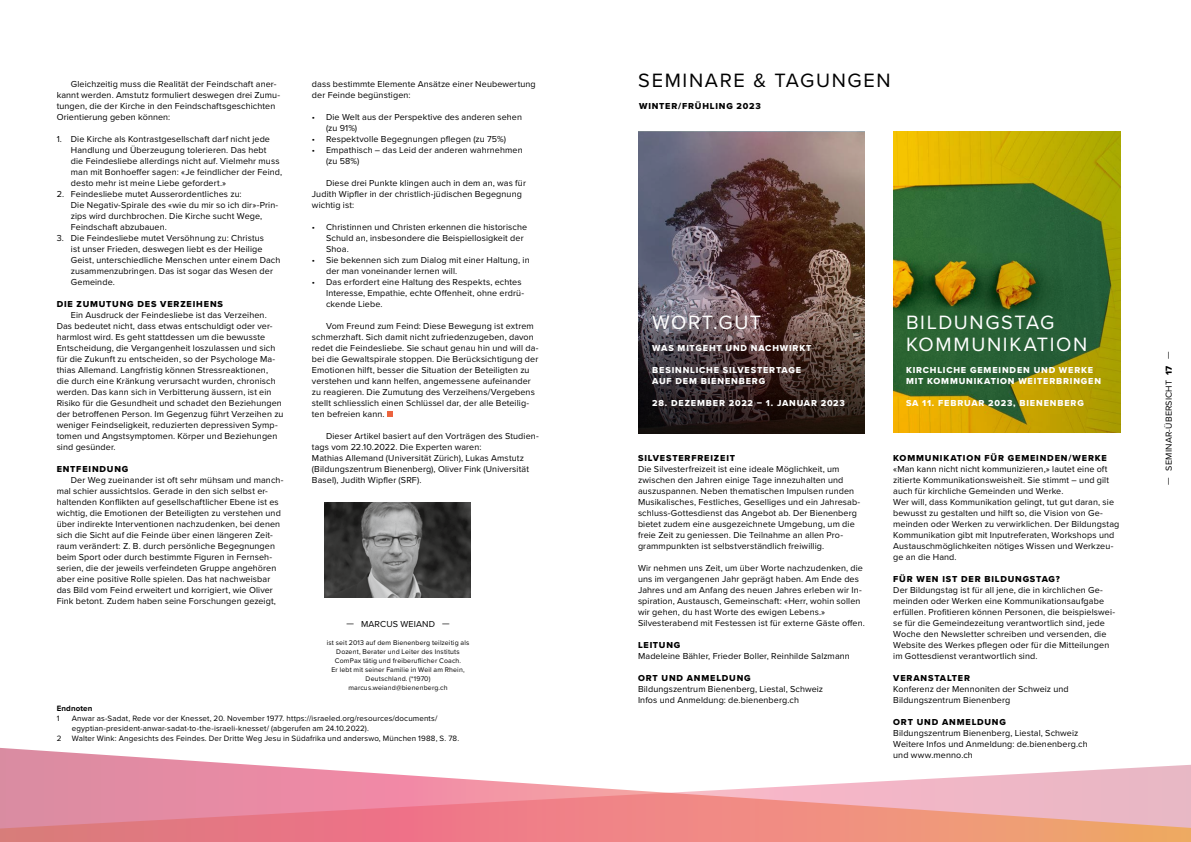
<style>
.page{position:relative;width:1191px;height:842px;background:#fff}
.page>*{position:absolute;margin:0;border:0;box-sizing:border-box;transform-origin:0 0}
.t1{font:20px/22px "Proxima Nova";letter-spacing:.08em;color:#fff}
.t2{font:20px "Proxima Nova";letter-spacing:.085em;color:#000}
.t3{font:9px/11px "Proxima Nova";letter-spacing:.01em;color:#000}
.t4{font:9px "Proxima Nova Extrabld";letter-spacing:.095em;color:#000}
.t5{font:9px/11px "Proxima Nova Extrabld";letter-spacing:.095em;color:#fff}
.t6{font:8px/10px "Proxima Nova";letter-spacing:.015em;color:#000}
.t7{font:700 8px "Proxima Nova";letter-spacing:.015em;color:#000}
.t8{font:7px/9px "Proxima Nova";letter-spacing:.02em;color:#000;text-align:center}
.s1{color:#fff}
.s2{font-family:"Proxima Nova Extrabld"}
</style>
<div class="page">
<svg style="left:0;top:747px;width:1191px;height:95px"></svg>
<img style="left:324px;top:503px;width:146px;height:95px">
<svg style="left:638px;top:132px;width:227px;height:154px;background:#685355"></svg>
<img style="left:638px;top:286px;width:227px;height:148px">
<svg style="left:893px;top:131px;width:227px;height:302px;background:#6f801d"></svg>
<p class="t3" style="left:57px;top:78px;width:225px;text-indent:14px">Gleichzeitig muss die Realität der Feindschaft aner&shy;kannt werden. Amstutz formuliert deswegen drei Zumu&shy;tungen, die der Kirche in den Feindschaftsgeschichten Orientierung geben können:</p>
<p class="t3" style="left:71px;top:133px;width:213px;text-indent:-14px">1. Die Kirche als Kontrastgesellschaft darf nicht jede Handlung und Überzeugung tolerieren. Das hebt<br>die Feindesliebe allerdings nicht auf. Vielmehr muss man mit Bonhoeffer sagen: «Je feindlicher der Feind, desto mehr ist meine Liebe gefordert.»</p>
<p class="t3" style="left:71px;top:188px;width:209px;text-indent:-14px">2. Feindesliebe mutet Ausserordentliches zu:<br>Die Negativ-Spirale des «wie du mir so ich dir»-Prin&shy;zips wird durchbrochen. Die Kirche sucht Wege, Feindschaft abzubauen.</p>
<p class="t3" style="left:71px;top:232px;width:211px;text-indent:-14px">3. Die Feindesliebe mutet Versöhnung zu: Christus<br>ist unser Frieden, deswegen liebt es der Heilige Geist, unterschiedliche Menschen unter einem Dach zusammenzubringen. Das ist sogar das Wesen der Gemeinde.</p>
<p class="t4" style="left:57px;top:297px;width:168px">DIE ZUMUTUNG DES VERZEIHENS</p>
<p class="t3" style="left:57px;top:309px;width:228px;text-indent:14px">Ein Ausdruck der Feindesliebe ist das Verzeihen.<br>Das bedeutet nicht, dass etwas entschuldigt oder ver&shy;harmlost wird. Es geht stattdessen um die bewusste Entscheidung, die Vergangenheit loszulassen und sich für die Zukunft zu entscheiden, so der Psychologe Ma&shy;thias Allemand. Langfristig können Stressreaktionen,<br>die durch eine Kränkung verursacht wurden, chronisch werden. Das kann sich in Verbitterung äussern, ist ein Risiko für die Gesundheit und schadet den Beziehungen der betroffenen Person. Im Gegenzug führt Verzeihen zu weniger Feindseligkeit, reduzierten depressiven Symp&shy;tomen und Angstsymptomen. Körper und Beziehungen sind gesünder.</p>
<p class="t4" style="left:57px;top:462px;width:73px">ENTFEINDUNG</p>
<p class="t3" style="left:57px;top:474px;width:228px;text-indent:14px">Der Weg zueinander ist oft sehr mühsam und manch&shy;mal schier aussichtslos. Gerade in den sich selbst er&shy;haltenden Konflikten auf gesellschaftlicher Ebene ist es wichtig, die Emotionen der Beteiligten zu verstehen und über indirekte Interventionen nachzudenken, bei denen sich die Sicht auf die Feinde über einen längeren Zeit&shy;raum verändert: Z. B. durch persönliche Begegnungen beim Sport oder durch bestimmte Figuren in Fernseh&shy;serien, die der jeweils verfeindeten Gruppe angehören aber eine positive Rolle spielen. Das hat nachweisbar das Bild vom Feind erweitert und korrigiert, wie Oliver Fink betont. Zudem haben seine Forschungen gezeigt,</p>
<p class="t3" style="left:312px;top:78px;width:225px">dass bestimmte Elemente Ansätze einer Neubewertung der Feinde begünstigen:</p>
<p class="t3" style="left:326px;top:111px;width:197px;text-indent:-14px">• Die Welt aus der Perspektive des anderen sehen (zu 91%)</p>
<p class="t3" style="left:312px;top:133px;width:195px">• Respektvolle Begegnungen pflegen (zu 75%)</p>
<p class="t3" style="left:326px;top:144px;width:198px;text-indent:-14px">• Empathisch – das Leid der anderen wahrnehmen (zu 58%)</p>
<p class="t3" style="left:312px;top:177px;width:215px;text-indent:14px">Diese drei Punkte klingen auch in dem an, was für<br>Judith Wipfler in der christlich-jüdischen Begegnung wichtig ist:</p>
<p class="t3" style="left:326px;top:221px;width:202px;text-indent:-14px">• Christinnen und Christen erkennen die historische<br>Schuld an, insbesondere die Beispiellosigkeit der<br>Shoa.</p>
<p class="t3" style="left:326px;top:254px;width:205px;text-indent:-14px">• Sie bekennen sich zum Dialog mit einer Haltung, in der man voneinander lernen will.</p>
<p class="t3" style="left:326px;top:276px;width:199px;text-indent:-14px">• Das erfordert eine Haltung des Respekts, echtes<br>Interesse, Empathie, echte Offenheit, ohne erdrü&shy;ckende Liebe.</p>
<p class="t3" style="left:312px;top:320px;width:228px;text-indent:14px">Vom Freund zum Feind: Diese Bewegung ist extrem schmerzhaft. Sich damit nicht zufriedenzugeben, davon redet die Feindesliebe. Sie schaut genau hin und will da&shy;bei die Gewaltspirale stoppen. Die Berücksichtigung der Emotionen hilft, besser die Situation der Beteiligten zu verstehen und kann helfen, angemessene aufeinander zu reagieren. Die Zumutung des Verzeihens/Vergebens stellt schliesslich einen Schlüssel dar, der alle Beteilig&shy;ten befreien kann. <span class="s1">■</span></p>
<p class="t3" style="left:312px;top:430px;width:228px;text-indent:14px">Dieser Artikel basiert auf den Vorträgen des Studien&shy;tags vom 22.10.2022. Die Experten waren:<br>Mathias Allemand (Universität Zürich), Lukas Amstutz (Bildungszentrum Bienenberg), Oliver Fink (Universität Basel), Judith Wipfler (SRF).</p>
<p class="t3" style="left:346px;top:618px;width:104px">— MARCUS WEIAND —</p>
<p class="t8" style="left:327px;top:638px;width:144px">ist seit 2013 auf dem Bienenberg teilzeitig als Dozent, Berater und Leiter des Instituts ComPax tätig und freiberuflicher Coach.<br>Er lebt mit seiner Familie in Weil am Rhein, Deutschland. (*1970) marcus.weiand@bienenberg.ch</p>
<p class="t7" style="left:57px;top:703px;width:37px">Endnoten</p>
<p class="t6" style="left:57px;top:713px;width:4px">1</p>
<p class="t6" style="left:72px;top:713px;width:367px">Anwar as-Sadat, Rede vor der Knesset, 20. November 1977. https://israeled.org/resources/documents/ egyptian-president-anwar-sadat-to-the-israeli-knesset/ (abgerufen am 24.10.2022).</p>
<p class="t6" style="left:57px;top:733px;width:6px">2</p>
<p class="t6" style="left:72px;top:733px;width:389px">Walter Wink: Angesichts des Feindes. Der Dritte Weg Jesu in Südafrika und anderswo, München 1988, S. 78.</p>
<h1 class="t2" style="left:638px;top:66px;width:254px">SEMINARE &amp; TAGUNGEN</h1>
<p class="t4" style="left:639px;top:99px;width:123px">WINTER/FRÜHLING 2023</p>
<h1 class="t1" style="left:652px;top:311px;width:111px">WORT.GUT</h1>
<p class="t5" style="left:652px;top:343px;width:161px">WAS MITGEHT UND NACHWIRKT</p>
<p class="t5" style="left:652px;top:365px;width:150px">BESINNLICHE SILVESTERTAGE<br>AUF DEM BIENENBERG</p>
<p class="t5" style="left:652px;top:398px;width:194px">28. DEZEMBER 2022 – 1. JANUAR 2023</p>
<p class="t4" style="left:638px;top:451px;width:98px">SILVESTERFREIZEIT</p>
<p class="t3" style="left:638px;top:463px;width:224px">Die Silvesterfreizeit ist eine ideale Möglichkeit, um zwischen den Jahren einige Tage innezuhalten und auszuspannen. Neben thematischen Impulsen runden Musikalisches, Festliches, Geselliges und ein Jahresab&shy;schluss-Gottesdienst das Angebot ab. Der Bienenberg bietet zudem eine ausgezeichnete Umgebung, um die freie Zeit zu geniessen. Die Teilnahme an allen Pro&shy;grammpunkten ist selbstverständlich freiwillig.</p>
<p class="t3" style="left:638px;top:562px;width:228px">Wir nehmen uns Zeit, um über Worte nachzudenken, die uns im vergangenen Jahr geprägt haben. Am Ende des Jahres und am Anfang des neuen Jahres erleben wir In&shy;spiration, Austausch, Gemeinschaft: «Herr, wohin sollen wir gehen, du hast Worte des ewigen Lebens.» Silvesterabend mit Festessen ist für externe Gäste offen.</p>
<p class="t4" style="left:638px;top:638px;width:44px">LEITUNG</p>
<p class="t3" style="left:638px;top:650px;width:213px">Madeleine Bähler, Frieder Boller, Reinhilde Salzmann</p>
<p class="t4" style="left:638px;top:671px;width:114px">ORT UND ANMELDUNG</p>
<p class="t3" style="left:638px;top:683px;width:187px">Bildungszentrum Bienenberg, Liestal, Schweiz<br>Infos und Anmeldung: de.bienenberg.ch</p>
<h1 class="t1" style="left:906px;top:311px;width:183px">BILDUNGSTAG<br>KOMMUNIKATION</h1>
<p class="t5" style="left:906px;top:365px;width:197px">KIRCHLICHE GEMEINDEN UND WERKE<br>MIT KOMMUNIKATION WEITERBRINGEN</p>
<p class="t5" style="left:906px;top:398px;width:179px">SA 11. FEBRUAR 2023, BIENENBERG</p>
<p class="t4" style="left:893px;top:451px;width:215px">KOMMUNIKATION FÜR GEMEINDEN/WERKE</p>
<p class="t3" style="left:893px;top:463px;width:228px">«Man kann nicht nicht kommunizieren,» lautet eine oft zitierte Kommunikationsweisheit. Sie stimmt – und gilt auch für kirchliche Gemeinden und Werke.<br>Wer will, dass Kommunikation gelingt, tut gut daran, sie bewusst zu gestalten und hilft so, die Vision von Ge&shy;meinden oder Werken zu verwirklichen. Der Bildungstag Kommunikation gibt mit Inputreferaten, Workshops und Austauschmöglichkeiten nötiges Wissen und Werkzeu&shy;ge an die Hand.</p>
<p class="t4" style="left:893px;top:572px;width:168px">FÜR WEN IST DER BILDUNGSTAG?</p>
<p class="t3" style="left:893px;top:584px;width:223px">Der Bildungstag ist für all jene, die in kirchlichen Ge&shy;meinden oder Werken eine Kommunikationsaufgabe erfüllen. Profitieren können Personen, die beispielswei&shy;se für die Gemeindezeitung verantwortlich sind, jede Woche den Newsletter schreiben und versenden, die Website des Werkes pflegen oder für die Mitteilungen im Gottesdienst verantwortlich sind.</p>
<p class="t4" style="left:893px;top:671px;width:78px">VERANSTALTER</p>
<p class="t3" style="left:893px;top:683px;width:177px">Konferenz der Mennoniten der Schweiz und<br>Bildungszentrum Bienenberg</p>
<p class="t4" style="left:893px;top:715px;width:114px">ORT UND ANMELDUNG</p>
<p class="t3" style="left:893px;top:727px;width:196px">Bildungszentrum Bienenberg, Liestal, Schweiz<br>Weitere Infos und Anmeldung: de.bienenberg.ch und www.menno.ch</p>
<p class="t3" style="left:1163px;top:485px;width:135px;rotate:-90deg">— SEMINAR-ÜBERSICHT <span class="s2">17</span> —</p>
</div>
